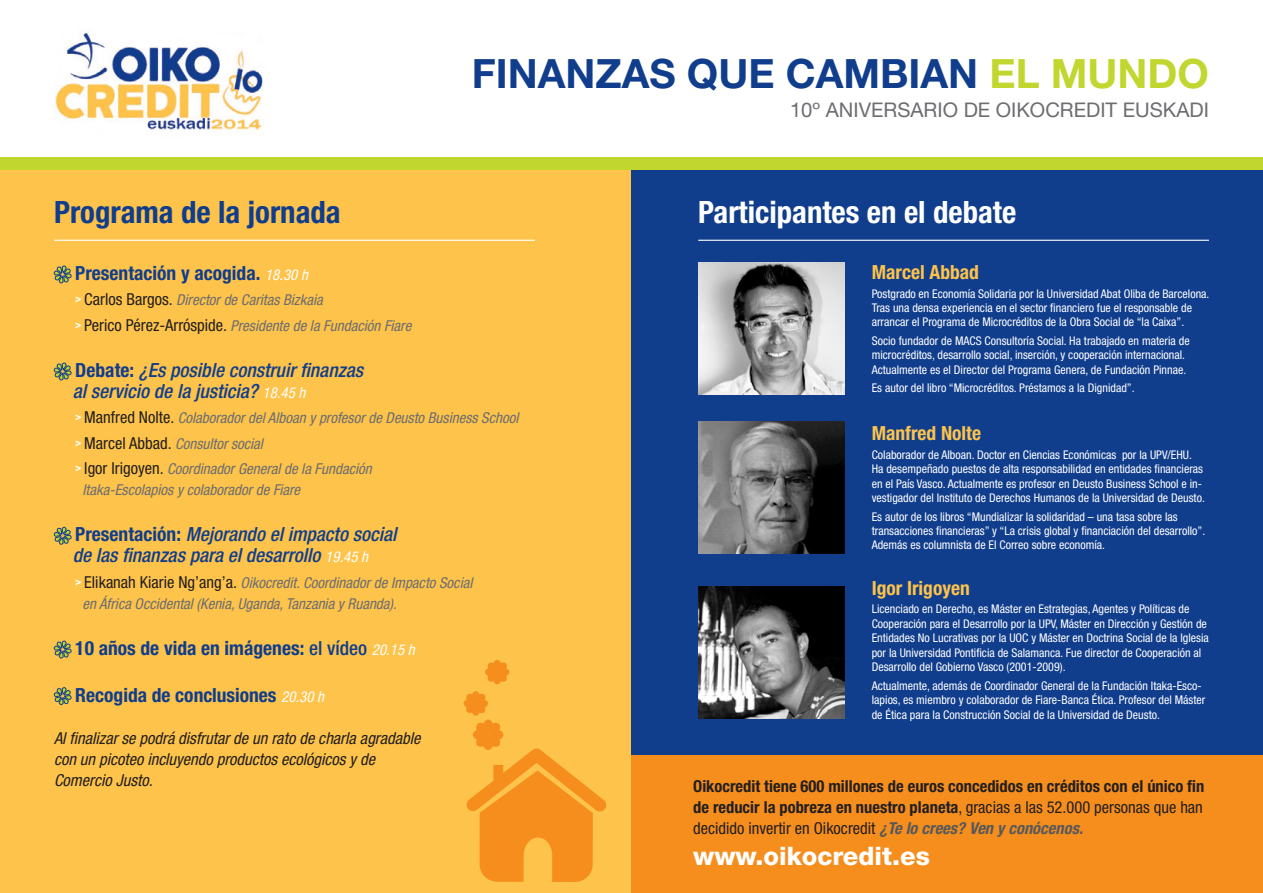
<style>
.page{position:relative;width:1263px;height:893px;background:#fff}
.page>*{position:absolute;margin:0;border:0;box-sizing:border-box;transform-origin:0 0}
.t1{font:700 40.5px "Helvetica Neue LT Std";color:#103d8c}
.t2{font:700 condensed 30.75px "Helvetica Neue LT Std";color:#fff}
.t3{font:700 condensed 30.75px "Helvetica Neue LT Std";color:#103d8c}
.t4{font:800 25.5px "Helvetica Neue LT Std";color:#fff}
.t5{font:20.25px "Helvetica Neue LT Std";color:#6c6d70}
.t6{font:italic 500 condensed 19.5px/21px "Helvetica Neue LT Std";color:#103d8c}
.t7{font:700 condensed 19.5px "Helvetica Neue LT Std";color:#103d8c}
.t8{font:700 condensed 19.5px "Helvetica Neue LT Std";color:#fec34a}
.t9{font:700 condensed 16.5px/21px "Helvetica Neue LT Std";color:#231f20;text-align:justify}
.t10{font:italic condensed 16.5px/21px "Helvetica Neue LT Std";color:#231f20}
.t11{font:italic condensed 15px/21px "Helvetica Neue LT Std";color:#6c6d70}
.t12{font:condensed 12px/14.4px "Helvetica Neue LT Std";color:#fff}
.s1{color:#c1d72f}
.s2{font-weight:400;font-style:italic;font-size:15px;color:#fff}
.s3{font-style:normal;font-size:16.5px;color:#231f20}
.s4{font-weight:700;font-style:normal}
.s5{font-weight:400;font-size:15px;color:#fff}
.s6{font-weight:500}
.s7{font-weight:400}
.s8{font-style:italic;color:#57585a}
</style>
<div class="page">
<div style="left:0;top:170px;width:631px;height:723px;background:#fec34a"></div>
<div style="left:631px;top:170px;width:632px;height:723px;background:#103d8c"></div>
<svg style="left:54px;top:265px;width:17px;height:19px"></svg>
<svg style="left:54px;top:362px;width:17px;height:19px"></svg>
<svg style="left:54px;top:527px;width:17px;height:18px"></svg>
<svg style="left:54px;top:640px;width:17px;height:19px"></svg>
<svg style="left:54px;top:687px;width:17px;height:18px"></svg>
<img style="left:55px;top:32px;width:208px;height:98px">
<div style="left:0;top:157px;width:1263px;height:13px;background:#c1d72f"></div>
<div style="left:631px;top:755px;width:632px;height:138px;background:#f68e1e"></div>
<svg style="left:483px;top:719px;width:10px;height:16px"></svg>
<svg style="left:463px;top:700px;width:13px;height:7px"></svg>
<svg style="left:466px;top:693px;width:20px;height:21px"></svg>
<div style="left:476px;top:700px;width:12px;height:7px;background:#f68e1e;border-radius:4px"></div>
<div style="left:493px;top:672px;width:8px;height:12px;background:#f68e1e;border-radius:4px"></div>
<svg style="left:487px;top:662px;width:20px;height:20px"></svg>
<div style="left:497px;top:668px;width:12px;height:8px;background:#f68e1e;border-radius:4px"></div>
<svg style="left:466px;top:722px;width:141px;height:160px"></svg>
<hr style="left:54px;top:240px;width:481px;height:1px;background:#fff">
<hr style="left:698px;top:240px;width:511px;height:1px;background:#fff">
<img style="left:698px;top:263px;width:146px;height:132px">
<img style="left:698px;top:586px;width:146px;height:132px">
<img style="left:698px;top:422px;width:146px;height:132px">
<p class="t1" style="left:472px;top:48px;width:738px">FINANZAS QUE CAMBIAN <span class="s1">EL MUNDO</span></p>
<p class="t5" style="left:790px;top:98px;width:420px">10º ANIVERSARIO DE OIKOCREDIT EUSKADI</p>
<p class="t3" style="left:54px;top:194px;width:288px">Programa de la jornada</p>
<p class="t2" style="left:698px;top:194px;width:320px">Participantes en el debate</p>
<p class="t7" style="left:75px;top:261px;width:234px">Presentación y acogida. <span class="s2">18.30 h</span></p>
<p class="t11" style="left:75px;top:290px;width:249px"><sup>&gt;</sup> <span class="s3">Carlos Bargos.</span> Director de Caritas Bizkaia</p>
<p class="t11" style="left:75px;top:315px;width:338px"><sup>&gt;</sup> <span class="s3">Perico Pérez-Arróspide.</span> Presidente de la Fundación Fiare</p>
<p class="t6" style="left:73px;top:360px;width:292px"><span class="s4">Debate:</span> ¿Es posible construir finanzas al servicio de la justicia? <span class="s5">18.45 h</span></p>
<p class="t11" style="left:75px;top:408px;width:445px"><sup>&gt;</sup> <span class="s3">Manfred Nolte.</span> Colaborador del Alboan y profesor de Deusto Business School</p>
<p class="t11" style="left:75px;top:433px;width:189px"><sup>&gt;</sup> <span class="s3">Marcel Abbad.</span> Consultor social</p>
<p class="t11" style="left:82px;top:458px;width:291px;text-indent:-7px"><sup>&gt;</sup> <span class="s3">Igor Irigoyen.</span> Coordinador General de la Fundación<br>Itaka-Escolapios y colaborador de Fiare</p>
<p class="t6" style="left:73px;top:524px;width:325px"><span class="s4">Presentación:</span> Mejorando el impacto social de las finanzas para el desarrollo <span class="s5">19.45 h</span></p>
<p class="t11" style="left:82px;top:572px;width:391px;text-indent:-7px"><sup>&gt;</sup> <span class="s3">Elikanah Kiarie Ng’ang’a.</span> Oikocredit. Coordinador de Impacto Social en África Occidental (Kenia, Uganda, Tanzania y Ruanda).</p>
<p class="t7" style="left:75px;top:636px;width:341px">10 años de vida en imágenes: <span class="s6">el vídeo</span> <span class="s2">20.15 h</span></p>
<p class="t7" style="left:75px;top:683px;width:250px">Recogida de conclusiones <span class="s2">20.30 h</span></p>
<p class="t10" style="left:54px;top:728px;width:368px">Al finalizar se podrá disfrutar de un rato de charla agradable con un picoteo incluyendo productos ecológicos y de<br>Comercio Justo.</p>
<p class="t8" style="left:872px;top:260px;width:109px">Marcel Abbad</p>
<p class="t12" style="left:872px;top:286px;width:339px">Postgrado en Economía Solidaria por la Universidad Abat Oliba de Barcelona.</p>
<p class="t12" style="left:872px;top:300px;width:322px">Tras una densa experiencia en el sector financiero fue el responsable de arrancar el Programa de Microcréditos de la Obra Social de “la Caixa”.</p>
<p class="t12" style="left:872px;top:333px;width:319px">Socio fundador de MACS Consultoría Social. Ha trabajado en materia de microcréditos, desarrollo social, inserción, y cooperación internacional.<br>Actualmente es el Director del Programa Genera, de Fundación Pinnae.</p>
<p class="t12" style="left:872px;top:381px;width:264px">Es autor del libro “Microcréditos. Préstamos a la Dignidad”.</p>
<p class="t8" style="left:872px;top:421px;width:111px">Manfred Nolte</p>
<p class="t12" style="left:872px;top:447px;width:335px">Colaborador de Alboan. Doctor en Ciencias Económicas por la UPV/EHU.<br>Ha desempeñado puestos de alta responsabilidad en entidades financieras en el País Vasco. Actualmente es profesor en Deusto Business School e in&shy;vestigador del Instituto de Derechos Humanos de la Universidad de Deusto.</p>
<p class="t12" style="left:872px;top:509px;width:335px">Es autor de los libros “Mundializar la solidaridad – una tasa sobre las transacciones financieras” y “La crisis global y financiación del desarrollo”.<br>Además es columnista de El Correo sobre economía.</p>
<p class="t8" style="left:872px;top:576px;width:100px">Igor Irigoyen</p>
<p class="t12" style="left:872px;top:602px;width:339px">Licenciado en Derecho, es Máster en Estrategias, Agentes y Políticas de Cooperación para el Desarrollo por la UPV, Máster en Dirección y Gestión de Entidades No Lucrativas por la UOC y Máster en Doctrina Social de la Iglesia por la Universidad Pontificia de Salamanca. Fue director de Cooperación al Desarrollo del Gobierno Vasco (2001-2009).</p>
<p class="t12" style="left:872px;top:678px;width:335px">Actualmente, además de Coordinador General de la Fundación Itaka-Esco&shy;lapios, es miembro y colaborador de Fiare-Banca Ética. Profesor del Máster de Ética para la Construcción Social de la Universidad de Deusto.</p>
<p class="t9" style="left:693px;top:775px;width:513px">Oikocredit tiene 600 millones de euros concedidos en créditos con el único fin de reducir la pobreza en nuestro planeta<span class="s7">, gracias a las 52.000 personas que han decidido invertir en Oikocredit</span> <span class="s8">¿Te lo crees? Ven y conócenos.</span></p>
<p class="t4" style="left:693px;top:841px;width:238px">www.oikocredit.es</p>
</div>
